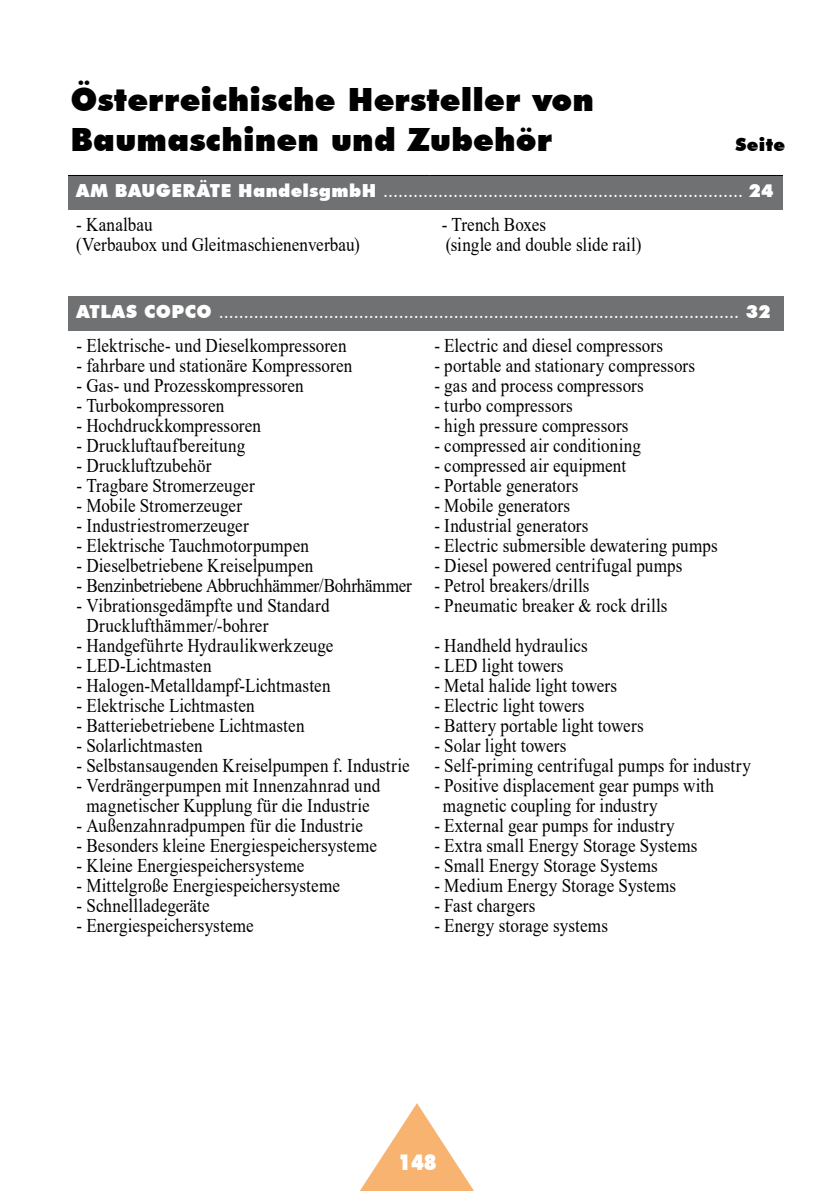
<style>
.page{position:relative;width:834px;height:1191px;background:#fff}
.page>*{position:absolute;margin:0;border:0;box-sizing:border-box;transform-origin:0 0}
.t1{font:900 32px/40px "Futura BT";letter-spacing:.01em;color:#000}
.t2{font:900 22px "Futura BT";color:#fff;scale:.85 1}
.t3{font:20px "Times New Roman";color:#fff}
.t4{font:19.4px/20px "Times New Roman";letter-spacing:.005em;color:#000;scale:.88 1}
.t5{font:19.4px "Times New Roman";letter-spacing:-.015em;color:#000;scale:.88 1}
.t6{font:900 18px "Futura BT";letter-spacing:.02em;color:#000}
.s1{font-family:"Futura BT";font-weight:900;font-size:18px}
</style>
<div class="page">
<svg style="left:360px;top:1103px;width:114px;height:88px"></svg>
<div style="left:68px;top:175px;width:714px;height:34px;background:#707172"></div>
<hr style="left:68px;top:175px;width:361px;height:1px;background:#000">
<hr style="left:429px;top:175px;width:353px;height:1px;background:#000">
<div style="left:68px;top:296px;width:716px;height:34px;background:#707172"></div>
<h1 class="t1" style="left:70px;top:80px;width:525px">Österreichische Hersteller von<br>Baumaschinen und Zubehör</h1>
<p class="t6" style="left:735px;top:134px;width:51px">Seite</p>
<p class="t3" style="left:76px;top:176px;width:699px"><span class="s1">AM BAUGERÄTE HandelsgmbH</span> ........................................................................ <span class="s1">24</span></p>
<p class="t4" style="left:76px;top:214px;width:324px">- Kanalbau<br>(Verbaubox und Gleitmaschienenverbau)</p>
<p class="t4" style="left:441px;top:214px;width:228px">- Trench Boxes<br>(single and double slide rail)</p>
<p class="t3" style="left:76px;top:297px;width:695px"><span class="s1">ATLAS COPCO</span> ........................................................................................................ <span class="s1">32</span></p>
<p class="t4" style="left:76px;top:334px;width:308px">- Elektrische- und Dieselkompressoren</p>
<p class="t4" style="left:76px;top:354px;width:315px">- fahrbare und stationäre Kompressoren</p>
<p class="t4" style="left:76px;top:374px;width:260px">- Gas- und Prozesskompressoren</p>
<p class="t4" style="left:76px;top:394px;width:169px">- Turbokompressoren</p>
<p class="t4" style="left:76px;top:414px;width:211px">- Hochdruckkompressoren</p>
<p class="t4" style="left:76px;top:434px;width:193px">- Druckluftaufbereitung</p>
<p class="t4" style="left:76px;top:454px;width:155px">- Druckluftzubehör</p>
<p class="t4" style="left:76px;top:474px;width:204px">- Tragbare Stromerzeuger</p>
<p class="t4" style="left:76px;top:494px;width:189px">- Mobile Stromerzeuger</p>
<p class="t4" style="left:76px;top:514px;width:197px">- Industriestromerzeuger</p>
<p class="t4" style="left:76px;top:534px;width:266px">- Elektrische Tauchmotorpumpen</p>
<p class="t4" style="left:76px;top:554px;width:271px">- Dieselbetriebene Kreiselpumpen</p>
<p class="t5" style="left:76px;top:571px;width:382px">- Benzinbetriebene Abbruchhämmer/Bohrhämmer</p>
<p class="t4" style="left:86px;top:594px;width:277px;text-indent:-10px">- Vibrationsgedämpfte und Standard<br>Drucklufthämmer/-bohrer</p>
<p class="t4" style="left:76px;top:634px;width:293px">- Handgeführte Hydraulikwerkzeuge</p>
<p class="t4" style="left:76px;top:654px;width:155px">- LED-Lichtmasten</p>
<p class="t4" style="left:76px;top:674px;width:290px">- Halogen-Metalldampf-Lichtmasten</p>
<p class="t4" style="left:76px;top:694px;width:204px">- Elektrische Lichtmasten</p>
<p class="t4" style="left:76px;top:714px;width:261px">- Batteriebetriebene Lichtmasten</p>
<p class="t4" style="left:76px;top:734px;width:145px">- Solarlichtmasten</p>
<p class="t4" style="left:76px;top:754px;width:380px">- Selbstansaugenden Kreiselpumpen f. Industrie</p>
<p class="t4" style="left:76px;top:774px;width:346px;text-align:center">- Verdrängerpumpen mit Innenzahnrad und magnetischer Kupplung für die Industrie</p>
<p class="t4" style="left:76px;top:814px;width:327px">- Außenzahnradpumpen für die Industrie</p>
<p class="t4" style="left:76px;top:834px;width:343px">- Besonders kleine Energiespeichersysteme</p>
<p class="t4" style="left:76px;top:854px;width:260px">- Kleine Energiespeichersysteme</p>
<p class="t4" style="left:76px;top:874px;width:301px">- Mittelgroße Energiespeichersysteme</p>
<p class="t4" style="left:76px;top:895px;width:153px">- Schnellladegeräte</p>
<p class="t4" style="left:76px;top:915px;width:203px">- Energiespeichersysteme</p>
<p class="t4" style="left:434px;top:335px;width:261px">- Electric and diesel compressors</p>
<p class="t4" style="left:434px;top:355px;width:298px">- portable and stationary compressors</p>
<p class="t4" style="left:434px;top:375px;width:239px">- gas and process compressors</p>
<p class="t4" style="left:434px;top:395px;width:159px">- turbo compressors</p>
<p class="t4" style="left:434px;top:415px;width:222px">- high pressure compressors</p>
<p class="t4" style="left:434px;top:435px;width:236px">- compressed air conditioning</p>
<p class="t4" style="left:434px;top:455px;width:219px">- compressed air equipment</p>
<p class="t4" style="left:434px;top:475px;width:165px">- Portable generators</p>
<p class="t4" style="left:434px;top:495px;width:156px">- Mobile generators</p>
<p class="t4" style="left:434px;top:515px;width:177px">- Industrial generators</p>
<p class="t4" style="left:434px;top:535px;width:324px">- Electric submersible dewatering pumps</p>
<p class="t4" style="left:434px;top:555px;width:283px">- Diesel powered centrifugal pumps</p>
<p class="t4" style="left:434px;top:575px;width:178px">- Petrol breakers/drills</p>
<p class="t4" style="left:434px;top:595px;width:266px">- Pneumatic breaker &amp; rock drills</p>
<p class="t4" style="left:434px;top:635px;width:176px">- Handheld hydraulics</p>
<p class="t4" style="left:434px;top:655px;width:148px">- LED light towers</p>
<p class="t4" style="left:434px;top:675px;width:209px">- Metal halide light towers</p>
<p class="t4" style="left:434px;top:695px;width:172px">- Electric light towers</p>
<p class="t4" style="left:434px;top:715px;width:239px">- Battery portable light towers</p>
<p class="t4" style="left:434px;top:735px;width:152px">- Solar light towers</p>
<p class="t4" style="left:434px;top:755px;width:361px">- Self-priming centrifugal pumps for industry</p>
<p class="t4" style="left:443px;top:775px;width:310px;text-indent:-9px">- Positive displacement gear pumps with magnetic coupling for industry</p>
<p class="t4" style="left:434px;top:815px;width:275px">- External gear pumps for industry</p>
<p class="t4" style="left:434px;top:835px;width:300px">- Extra small Energy Storage Systems</p>
<p class="t4" style="left:434px;top:855px;width:255px">- Small Energy Storage Systems</p>
<p class="t4" style="left:434px;top:875px;width:276px">- Medium Energy Storage Systems</p>
<p class="t4" style="left:434px;top:895px;width:116px">- Fast chargers</p>
<p class="t4" style="left:434px;top:915px;width:199px">- Energy storage systems</p>
<p class="t2" style="left:398px;top:1148px;width:47px">148</p>
</div>
